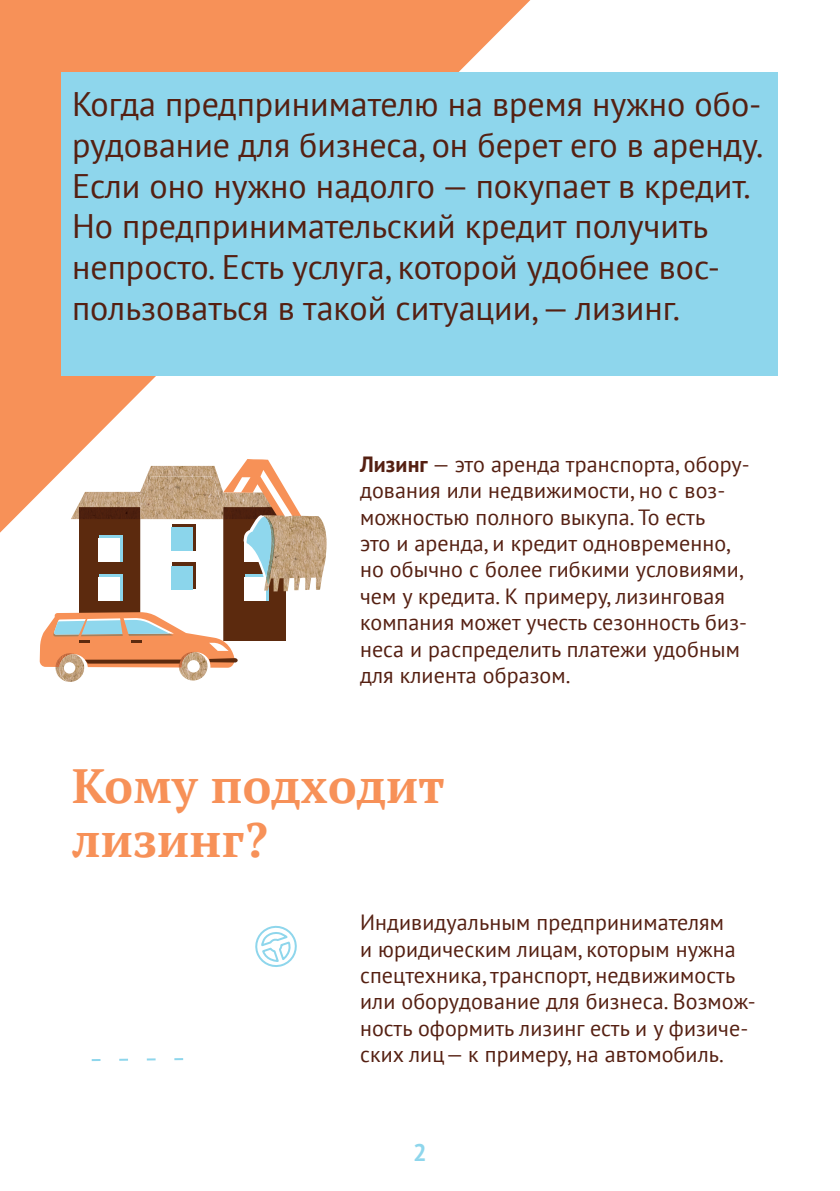
<style>
.page{position:relative;width:840px;height:1191px;background:#fff}
.page>*{position:absolute;margin:0;border:0;box-sizing:border-box;transform-origin:0 0}
.t1{font:700 48px/54px "PT Serif";letter-spacing:.005em;color:#f79158}
.t2{font:34px/40.8px "PT Sans";color:#552012}
.t3{font:700 24px "PT Sans";color:#8ed6ec}
.t4{font:22px/26.4px "PT Sans";letter-spacing:.005em;color:#552012}
.s1{font-weight:700}
</style>
<div class="page">
<svg style="left:0;top:0;width:530px;height:532px;fill:#f79158"></svg>
<div style="left:62px;top:72px;width:715px;height:304px;background:#8ed6ec"></div>
<img style="left:179px;top:668px;width:3px;height:7px">
<img style="left:182px;top:668px;width:25px;height:12px">
<img style="left:55px;top:668px;width:4px;height:9px">
<img style="left:59px;top:668px;width:25px;height:14px">
<div style="left:64px;top:662px;width:11px;height:11px;background:#fff;border-radius:50%"></div>
<div style="left:187px;top:660px;width:13px;height:12px;background:#fff;border-radius:50%"></div>
<img style="left:305px;top:515px;width:21px;height:75px">
<svg style="left:40px;top:459px;width:265px;height:209px"></svg>
<svg style="left:255px;top:925px;width:42px;height:42px"></svg>
<svg style="left:91px;top:1058px;width:93px;height:4px"></svg>
<p class="t2" style="left:72px;top:83px;width:692px">Когда предпринимателю на время нужно обо&shy;рудование для бизнеса, он берет его в аренду.<br>Если оно нужно надолго — покупает в кредит.<br>Но предпринимательский кредит получить непросто. Есть услуга, которой удобнее вос&shy;пользоваться в такой ситуации, — лизинг.</p>
<p class="t4" style="left:360px;top:450px;width:391px"><span class="s1">Лизинг</span> — это аренда транспорта, обору&shy;дования или недвижимости, но с воз&shy;можностью полного выкупа. То есть<br>это и аренда, и кредит одновременно, но обычно с более гибкими условиями, чем у кредита. К примеру, лизинговая компания может учесть сезонность биз&shy;неса и распределить платежи удобным для клиента образом.</p>
<h1 class="t1" style="left:72px;top:758px;width:374px">Кому подходит лизинг?</h1>
<p class="t4" style="left:360px;top:908px;width:397px">Индивидуальным предпринимателям<br>и юридическим лицам, которым нужна спецтехника, транспорт, недвижимость или оборудование для бизнеса. Возмож&shy;ность оформить лизинг есть и у физиче&shy;ских лиц— к примеру, на автомобиль.</p>
<p class="t3" style="left:413px;top:1136px;width:15px">2</p>
</div>
